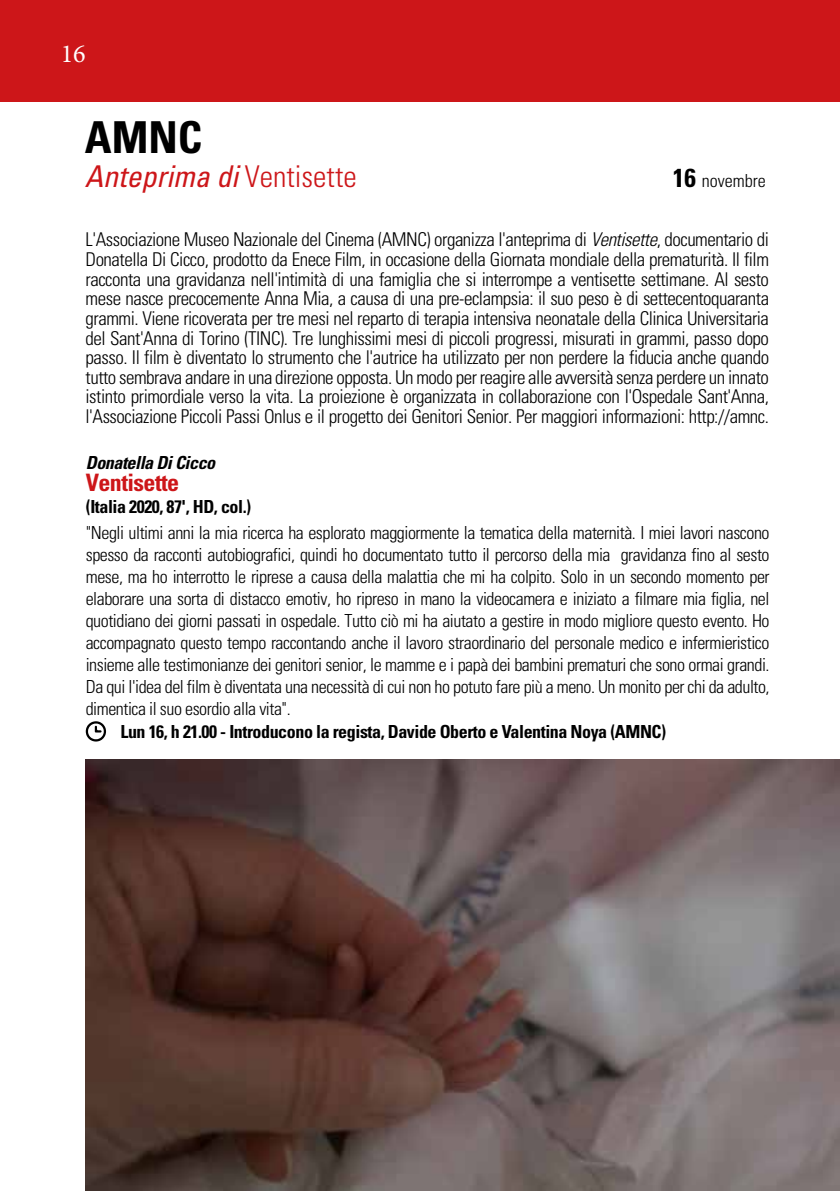
<style>
.page{position:relative;width:840px;height:1191px;background:#fff}
.page>*{position:absolute;margin:0;border:0;box-sizing:border-box;transform-origin:0 0}
.t1{font:700 condensed 44px "Univers";color:#000}
.t2{font:italic condensed 30px "Univers";color:#cd1619}
.t3{font:26px "Minion Pro";color:#fff}
.t4{font:700 condensed 24px "Univers";letter-spacing:-.025em;color:#cd1619}
.t5{font:300 condensed 19px/19.6px "Univers";letter-spacing:-.025em;color:#000;text-align:justify}
.t6{font:300 condensed 18px/22px "Univers";letter-spacing:-.025em;color:#000;text-align:justify}
.t7{font:700 condensed 18px "Univers";letter-spacing:-.025em;color:#000}
.t8{font:italic 700 condensed 18px "Univers";letter-spacing:-.025em;color:#000}
.t9{font:300 condensed 18px "Univers";color:#000}
.s1{font-weight:300;font-style:normal}
.s2{font-weight:700;font-size:26px}
.s3{font-style:italic}
</style>
<div class="page">
<div style="left:0;top:0;width:839px;height:101px;background:#cd1619"></div>
<img style="left:85px;top:759px;width:754px;height:432px">
<h3 class="t3" style="left:61px;top:35px;width:26px">146</h3>
<h1 class="t1" style="left:85px;top:110px;width:119px">AMNC</h1>
<h2 class="t2" style="left:85px;top:157px;width:273px">Anteprima di <span class="s1">Ventisette</span></h2>
<p class="t9" style="left:672px;top:170px;width:94px"><span class="s2">16</span> novembre</p>
<p class="t5" style="left:85px;top:230px;width:684px">L'Associazione Museo Nazionale del Cinema (AMNC) organizza l'anteprima di <span class="s3">Ventisette</span>, documentario di Donatella Di Cicco, prodotto da Enece Film, in occasione della Giornata mondiale della prematurità. Il film racconta una gravidanza nell'intimità di una famiglia che si interrompe a ventisette settimane. Al sesto mese nasce precocemente Anna Mia, a causa di una pre-eclampsia: il suo peso è di settecentoquaranta grammi. Viene ricoverata per tre mesi nel reparto di terapia intensiva neonatale della Clinica Universitaria del Sant'Anna di Torino (TINC). Tre lunghissimi mesi di piccoli progressi, misurati in grammi, passo dopo passo. Il film è diventato lo strumento che l'autrice ha utilizzato per non perdere la fiducia anche quando tutto sembrava andare in una direzione opposta. Un modo per reagire alle avversità senza perdere un innato istinto primordiale verso la vita. La proiezione è organizzata in collaborazione con l'Ospedale Sant'Anna, l'Associazione Piccoli Passi Onlus e il progetto dei Genitori Senior. Per maggiori informazioni: http://amnc.</p>
<p class="t8" style="left:86px;top:452px;width:131px">Donatella Di Cicco</p>
<p class="t4" style="left:86px;top:468px;width:95px">Ventisette</p>
<p class="t7" style="left:86px;top:496px;width:167px">(Italia 2020, 87', HD, col.)</p>
<p class="t6" style="left:86px;top:522px;width:685px">"Negli ultimi anni la mia ricerca ha esplorato maggiormente la tematica della maternità. I miei lavori nascono spesso da racconti autobiografici, quindi ho documentato tutto il percorso della mia gravidanza fino al sesto mese, ma ho interrotto le riprese a causa della malattia che mi ha colpito. Solo in un secondo momento per elaborare una sorta di distacco emotiv, ho ripreso in mano la videocamera e iniziato a filmare mia figlia, nel quotidiano dei giorni passati in ospedale. Tutto ciò mi ha aiutato a gestire in modo migliore questo evento. Ho accompagnato questo tempo raccontando anche il lavoro straordinario del personale medico e infermieristico insieme alle testimonianze dei genitori senior, le mamme e i papà dei bambini prematuri che sono ormai grandi.<br>Da qui l'idea del film è diventata una necessità di cui non ho potuto fare più a meno. Un monito per chi da adulto, dimentica il suo esordio alla vita".</p>
<p class="t7" style="left:120px;top:720px;width:547px">Lun 16, h 21.00 - Introducono la regista, Davide Oberto e Valentina Noya (AMNC)</p>
</div>
